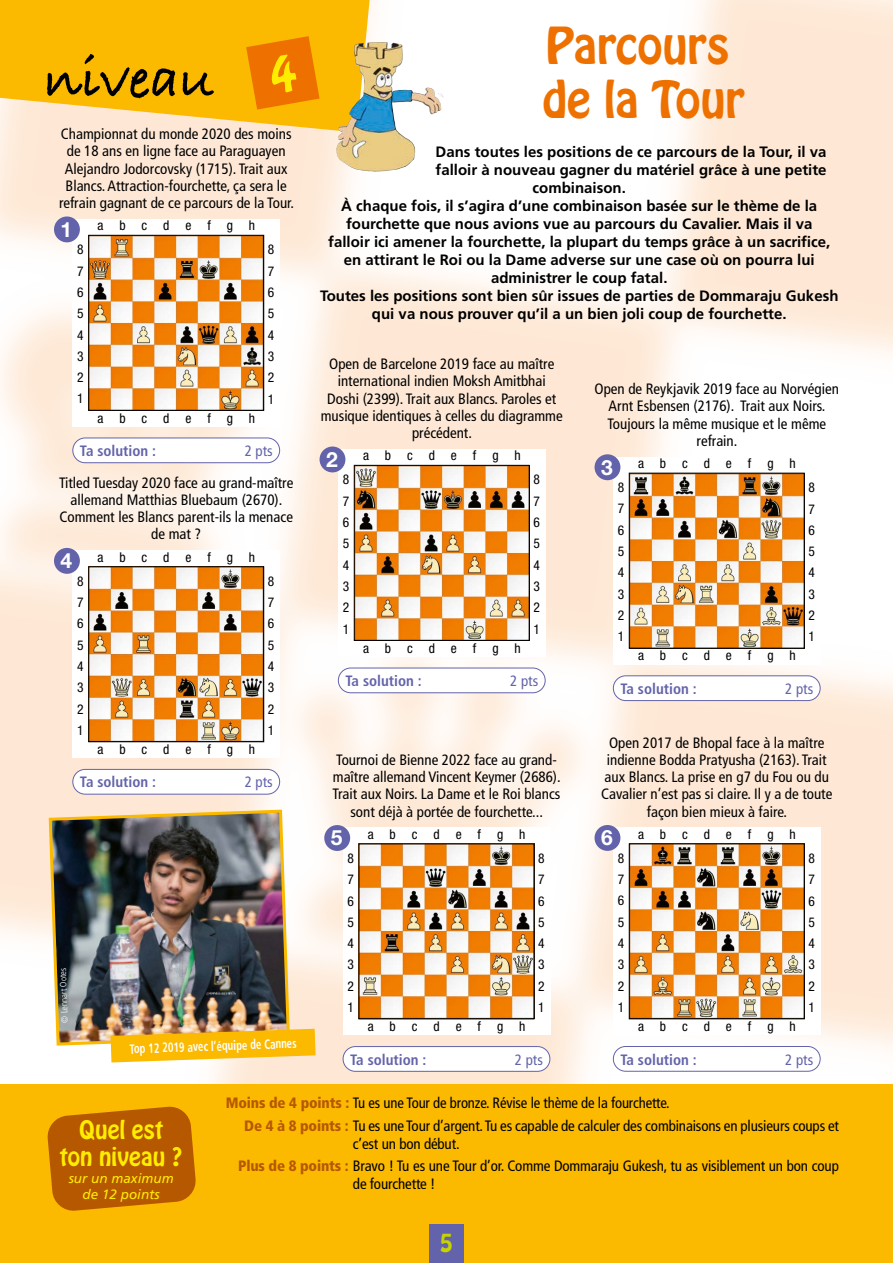
<style>
.page{position:relative;width:893px;height:1263px;background:#fff}
.page>*{position:absolute;margin:0;border:0;box-sizing:border-box;transform-origin:0 0}
.t1{font:57px "Bradley Hand ITCTT Bold";color:#000}
.t2{font:45px/54px "Hobo Std";color:#ee7100}
.t3{font:22.5px/27px "Hobo Std";color:#ffed00;text-align:center}
.t4{font:22.5px "Hobo Std";color:#c7d300}
.t5{font:700 21px "Helvetica Neue LT Std";color:#fff}
.t6{font:condensed 15px/17.2px "Frutiger LT Pro";color:#000;text-align:center}
.t7{font:700 15px "Frutiger LT Pro";color:#000}
.t8{font:700 condensed 15px "Frutiger LT Pro";color:#6363ab}
.t9{font:condensed 15px "Frutiger LT Pro";color:#6363ab}
.t10{font:condensed 13.5px/21.3px "Helvetica Neue LT Std";color:#000;text-align:justify}
.t11{font:700 condensed 13.5px "Frutiger LT Pro";color:#fff;scale:.8 1}
.t12{font:italic 13.5px/16.2px "Frutiger LT Pro";color:#ffed00;text-align:center}
.t13{font:300 condensed 9px "Frutiger LT Pro";color:#fff}
.s1{font-weight:900;color:#b65800}
</style>
<div class="page">
<svg style="left:0;top:0;width:370px;height:132px;background:#fbc020"></svg>
<div style="left:0;top:1084px;width:893px;height:179px;background:#fbb900"></div>
<div style="left:429px;top:1225px;width:34px;height:38px;background:#6363ab"></div>
<img style="left:336px;top:43px;width:106px;height:129px">
<img style="left:90px;top:237px;width:172px;height:172px">
<div style="left:88px;top:235px;width:176px;height:176px;border:1px solid #000"></div>
<div style="left:54px;top:216px;width:26px;height:26px;background:#6363ab;border-radius:50%"></div>
<div style="left:72px;top:438px;width:208px;height:25px;border:1px solid #6363ab;border-radius:12px"></div>
<img style="left:356px;top:467px;width:171px;height:172px">
<div style="left:354px;top:465px;width:175px;height:176px;border:1px solid #000"></div>
<div style="left:320px;top:446px;width:25px;height:26px;background:#6363ab;border-radius:50%"></div>
<div style="left:338px;top:668px;width:208px;height:25px;border:1px solid #6363ab;border-radius:12px"></div>
<img style="left:631px;top:475px;width:171px;height:171px">
<div style="left:629px;top:473px;width:175px;height:175px;border:1px solid #000"></div>
<div style="left:594px;top:454px;width:26px;height:26px;background:#6363ab;border-radius:50%"></div>
<div style="left:613px;top:675px;width:207px;height:26px;border:1px solid #6363ab;border-radius:12px"></div>
<img style="left:631px;top:845px;width:171px;height:172px">
<div style="left:629px;top:843px;width:175px;height:176px;border:1px solid #000"></div>
<div style="left:594px;top:825px;width:26px;height:26px;background:#6363ab;border-radius:50%"></div>
<div style="left:613px;top:1046px;width:207px;height:25px;border:1px solid #6363ab;border-radius:12px"></div>
<svg style="left:47px;top:1106px;width:149px;height:105px;background:#c06600"></svg>
<svg style="left:343px;top:828px;width:207px;height:207px"></svg>
<img style="left:361px;top:846px;width:171px;height:171px">
<div style="left:324px;top:825px;width:26px;height:26px;background:#6363ab;border-radius:50%"></div>
<div style="left:343px;top:1046px;width:207px;height:26px;border:1px solid #6363ab;border-radius:12px"></div>
<img style="left:90px;top:568px;width:172px;height:172px">
<div style="left:88px;top:566px;width:176px;height:176px;border:1px solid #000"></div>
<div style="left:54px;top:548px;width:26px;height:26px;background:#6363ab;border-radius:50%"></div>
<div style="left:72px;top:769px;width:208px;height:25px;border:1px solid #6363ab;border-radius:12px"></div>
<img style="left:47px;top:808px;width:244px;height:239px">
<svg style="left:111px;top:1029px;width:205px;height:33px;background:#f6bb22"></svg>
<svg style="left:246px;top:36px;width:74px;height:74px;background:#f18400"></svg>
<h2 class="t2" style="left:543px;top:19px;width:203px">Parcours de la Tour</h2>
<p class="t7" style="left:436px;top:143px;width:392px">Dans toutes les positions de ce parcours de la Tour, il va</p>
<p class="t7" style="left:436px;top:161px;width:392px">falloir à nouveau gagner du matériel grâce à une petite</p>
<p class="t7" style="left:533px;top:179px;width:95px">combinaison.</p>
<p class="t7" style="left:341px;top:197px;width:477px">À chaque fois, il s’agira d’une combinaison basée sur le thème de la</p>
<p class="t7" style="left:346px;top:215px;width:468px">fourchette que nous avions vue au parcours du Cavalier. Mais il va</p>
<p class="t7" style="left:328px;top:233px;width:504px">falloir ici amener la fourchette, la plupart du temps grâce à un sacrifice,</p>
<p class="t7" style="left:344px;top:251px;width:472px">en attirant le Roi ou la Dame adverse sur une case où on pourra lui</p>
<p class="t7" style="left:491px;top:269px;width:178px">administrer le coup fatal.</p>
<p class="t7" style="left:320px;top:287px;width:520px">Toutes les positions sont bien sûr issues de parties de Dommaraju Gukesh</p>
<p class="t7" style="left:372px;top:305px;width:416px">qui va nous prouver qu’il a un bien joli coup de fourchette.</p>
<h1 class="t1" style="left:44px;top:47px;width:173px">niveau</h1>
<p class="t6" style="left:59px;top:125px;width:236px">Championnat du monde 2020 des moins de 18 ans en ligne face au Paraguayen Alejandro Jodorcovsky (1715). Trait aux Blancs. Attraction-fourchette, ça sera le refrain gagnant de ce parcours de la Tour.</p>
<p class="t10" style="left:97px;top:215px;width:159px">a b c d e f g h</p>
<h3 class="t5" style="left:61px;top:216px;width:13px">1</h3>
<p class="t10" style="left:77px;top:239px;width:8px">8<br>7<br>6<br>5<br>4<br>3<br>2<br>1</p>
<p class="t10" style="left:268px;top:239px;width:8px">8<br>7<br>6<br>5<br>4<br>3<br>2<br>1</p>
<p class="t6" style="left:321px;top:355px;width:244px">Open de Barcelone 2019 face au maître international indien Moksh Amitbhai Doshi (2399). Trait aux Blancs. Paroles et musique identiques à celles du diagramme précédent.</p>
<p class="t6" style="left:594px;top:380px;width:246px">Open de Reykjavik 2019 face au Norvégien<br>Arnt Esbensen (2176). Trait aux Noirs.<br>Toujours la même musique et le même refrain.</p>
<p class="t10" style="left:97px;top:407px;width:159px">a b c d e f g h</p>
<p class="t8" style="left:80px;top:442px;width:78px">Ta solution :</p>
<p class="t9" style="left:245px;top:442px;width:30px">2 pts</p>
<p class="t10" style="left:363px;top:445px;width:159px">a b c d e f g h</p>
<h3 class="t5" style="left:326px;top:446px;width:13px">2</h3>
<p class="t10" style="left:638px;top:452px;width:159px">a b c d e f g h</p>
<h3 class="t5" style="left:601px;top:454px;width:13px">3</h3>
<p class="t10" style="left:343px;top:469px;width:8px">8<br>7<br>6<br>5<br>4<br>3<br>2<br>1</p>
<p class="t10" style="left:533px;top:469px;width:8px">8<br>7<br>6<br>5<br>4<br>3<br>2<br>1</p>
<p class="t6" style="left:59px;top:474px;width:236px">Titled Tuesday 2020 face au grand-maître allemand Matthias Bluebaum (2670).<br>Comment les Blancs parent-ils la menace de mat ?</p>
<p class="t10" style="left:618px;top:477px;width:8px">8<br>7<br>6<br>5<br>4<br>3<br>2<br>1</p>
<p class="t10" style="left:808px;top:477px;width:8px">8<br>7<br>6<br>5<br>4<br>3<br>2<br>1</p>
<p class="t10" style="left:97px;top:546px;width:159px">a b c d e f g h</p>
<h3 class="t5" style="left:61px;top:548px;width:13px">4</h3>
<p class="t10" style="left:77px;top:570px;width:8px">8<br>7<br>6<br>5<br>4<br>3<br>2<br>1</p>
<p class="t10" style="left:268px;top:570px;width:8px">8<br>7<br>6<br>5<br>4<br>3<br>2<br>1</p>
<p class="t10" style="left:363px;top:637px;width:159px">a b c d e f g h</p>
<p class="t10" style="left:638px;top:645px;width:159px">a b c d e f g h</p>
<p class="t8" style="left:345px;top:672px;width:78px">Ta solution :</p>
<p class="t9" style="left:510px;top:672px;width:30px">2 pts</p>
<p class="t8" style="left:620px;top:680px;width:78px">Ta solution :</p>
<p class="t9" style="left:785px;top:680px;width:30px">2 pts</p>
<p class="t6" style="left:601px;top:734px;width:233px">Open 2017 de Bhopal face à la maître indienne Bodda Pratyusha (2163). Trait aux Blancs. La prise en g7 du Fou ou du Cavalier n’est pas si claire. Il y a de toute façon bien mieux à faire.</p>
<p class="t10" style="left:97px;top:738px;width:159px">a b c d e f g h</p>
<p class="t6" style="left:333px;top:751px;width:230px">Tournoi de Bienne 2022 face au grand&shy;maître allemand Vincent Keymer (2686).<br>Trait aux Noirs. La Dame et le Roi blancs sont déjà à portée de fourchette...</p>
<p class="t8" style="left:80px;top:773px;width:78px">Ta solution :</p>
<p class="t9" style="left:245px;top:773px;width:30px">2 pts</p>
<p class="t13" style="left:60px;top:1023px;width:57px;rotate:-92deg">© Lennart Ootes</p>
<p class="t11" style="left:129px;top:1041px;width:210px;rotate:-2deg">Top 12 2019 avec l’équipe de Cannes</p>
<h3 class="t5" style="left:331px;top:825px;width:13px">5</h3>
<p class="t10" style="left:368px;top:823px;width:159px">a b c d e f g h</p>
<p class="t10" style="left:347px;top:847px;width:8px">8<br>7<br>6<br>5<br>4<br>3<br>2<br>1</p>
<p class="t10" style="left:538px;top:847px;width:8px">8<br>7<br>6<br>5<br>4<br>3<br>2<br>1</p>
<p class="t10" style="left:368px;top:1016px;width:159px">a b c d e f g h</p>
<p class="t8" style="left:350px;top:1050px;width:78px">Ta solution :</p>
<p class="t9" style="left:515px;top:1051px;width:30px">2 pts</p>
<h3 class="t5" style="left:601px;top:825px;width:13px">6</h3>
<p class="t10" style="left:638px;top:823px;width:159px">a b c d e f g h</p>
<p class="t10" style="left:618px;top:847px;width:8px">8<br>7<br>6<br>5<br>4<br>3<br>2<br>1</p>
<p class="t10" style="left:808px;top:847px;width:8px">8<br>7<br>6<br>5<br>4<br>3<br>2<br>1</p>
<p class="t10" style="left:638px;top:1015px;width:159px">a b c d e f g h</p>
<p class="t8" style="left:620px;top:1050px;width:78px">Ta solution :</p>
<p class="t9" style="left:785px;top:1050px;width:30px">2 pts</p>
<h3 class="t3" style="left:60px;top:1117px;width:124px">Quel est ton niveau ?</h3>
<p class="t12" style="left:69px;top:1170px;width:107px">sur un maximum de 12 points</p>
<p class="t6" style="left:244px;top:1092px;width:596px;line-height:22.2px;text-align:left;text-indent:-18px"><span class="s1">Moins de 4 points :</span> Tu es une Tour de bronze. Révise le thème de la fourchette.<br><span class="s1">De 4 à 8 points :</span> Tu es une Tour d’argent. Tu es capable de calculer des combinaisons en plusieurs coups et</p>
<p class="t6" style="left:238px;top:1132px;width:602px;line-height:22.2px;text-align:left;text-indent:115px">c’est un bon début.<br><span class="s1">Plus de 8 points :</span> Bravo ! Tu es une Tour d’or. Comme Dommaraju Gukesh, tu as visiblement un bon coup</p>
<p class="t6" style="left:353px;top:1175px;width:84px">de fourchette !</p>
<h3 class="t4" style="left:440px;top:1227px;width:15px">5</h3>
</div>
